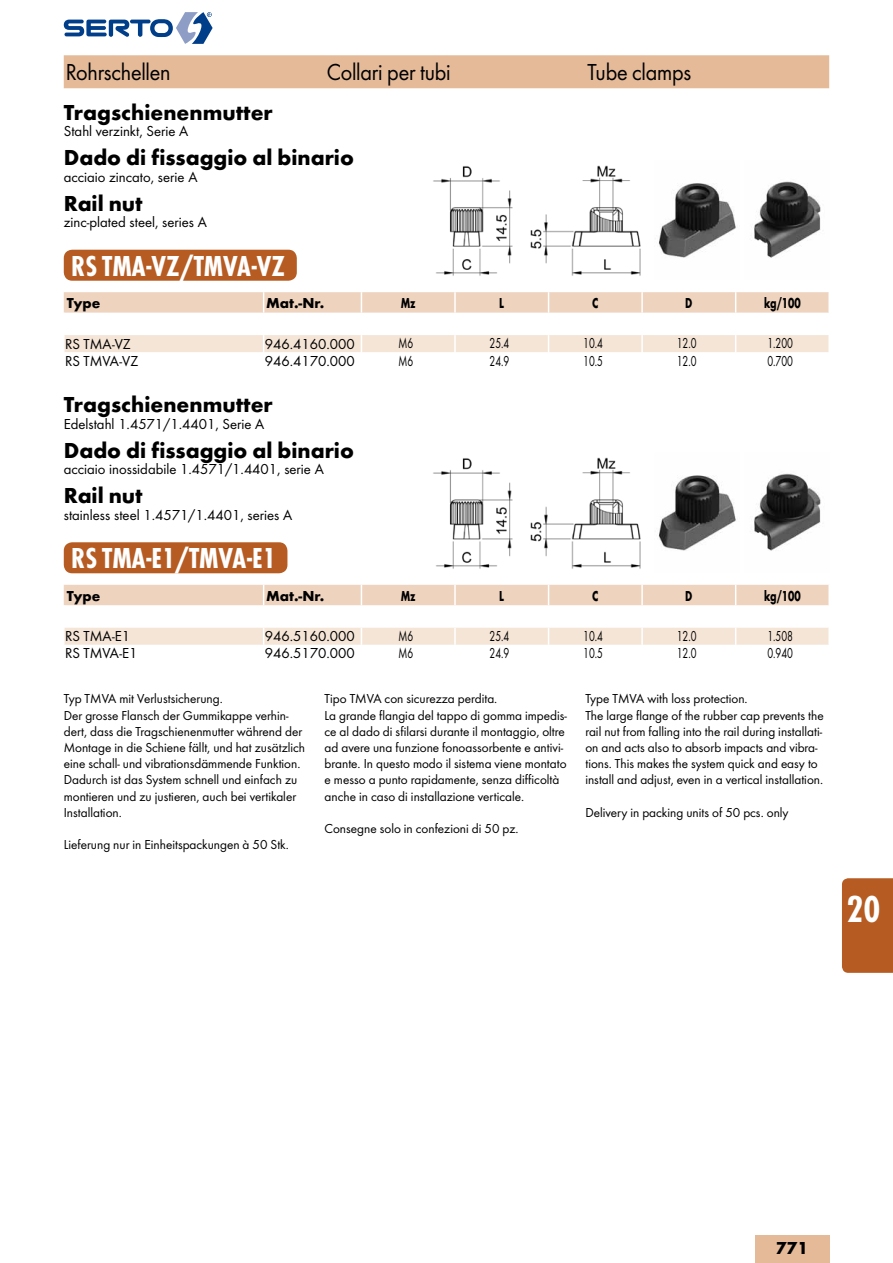
<style>
.page{position:relative;width:893px;height:1263px;background:#fff}
.page>*{position:absolute;margin:0;border:0;box-sizing:border-box;transform-origin:0 0}
.t1{font:700 39px "Futura Con";color:#fff}
.t2{font:700 30px "Futura Con";color:#fff}
.t3{font:24px "Futura Boo";letter-spacing:-.01em;color:#000;scale:.94 1}
.t4{font:700 22.5px "Futura";color:#000}
.t5{font:700 18px "Futura";color:#000}
.t6{font:15px "Futura Boo";color:#000}
.t7{font:15px "Futura Boo";color:#000;scale:.7 1}
.t8{font:700 15px "Futura";color:#000}
.t9{font:700 15px "Futura";color:#000;scale:.7 1}
.t10{font:13.5px/16.2px "Futura Boo";color:#000}
</style>
<div class="page">
<div style="left:63px;top:55px;width:767px;height:34px;background:#e4ba99"></div>
<svg style="left:64px;top:12px;width:149px;height:32px"></svg>
<svg style="left:63px;top:249px;width:766px;height:103px"></svg>
<hr style="left:828px;top:292px;width:2px;height:21px;background:#fff">
<img style="left:427px;top:165px;width:224px;height:114px">
<img style="left:655px;top:183px;width:85px;height:96px">
<img style="left:744px;top:181px;width:85px;height:98px">
<div style="left:64px;top:250px;width:233px;height:31px;background:#b65b21;border-radius:9px"></div>
<svg style="left:63px;top:542px;width:766px;height:103px"></svg>
<hr style="left:828px;top:585px;width:2px;height:20px;background:#fff">
<img style="left:427px;top:457px;width:224px;height:115px">
<img style="left:655px;top:475px;width:85px;height:97px">
<img style="left:744px;top:473px;width:85px;height:99px">
<div style="left:64px;top:542px;width:223px;height:31px;background:#b65b21;border-radius:9px"></div>
<div style="left:755px;top:1235px;width:74px;height:28px;background:#e4ba99"></div>
<div style="left:842px;top:878px;width:51px;height:95px;background:#b65b21"></div>
<h3 class="t3" style="left:66px;top:57px;width:113px">Rohrschellen</h3>
<h3 class="t3" style="left:327px;top:57px;width:133px">Collari per tubi</h3>
<h3 class="t3" style="left:587px;top:57px;width:112px">Tube clamps</h3>
<h3 class="t4" style="left:64px;top:98px;width:211px">Tragschienenmutter</h3>
<p class="t6" style="left:64px;top:122px;width:126px">Stahl verzinkt, Serie A</p>
<h3 class="t4" style="left:64px;top:144px;width:292px">Dado di fissaggio al binario</h3>
<p class="t6" style="left:64px;top:168px;width:135px">acciaio zincato, serie A</p>
<h3 class="t4" style="left:64px;top:189px;width:80px">Rail nut</h3>
<p class="t6" style="left:64px;top:213px;width:145px">zinc-plated steel, series A</p>
<h2 class="t2" style="left:71px;top:248px;width:215px">RS TMA-VZ/TMVA-VZ</h2>
<p class="t8" style="left:67px;top:294px;width:35px">Type</p>
<p class="t8" style="left:266px;top:294px;width:60px">Mat.-Nr.</p>
<p class="t9" style="left:401px;top:294px;width:23px">Mz</p>
<p class="t9" style="left:499px;top:294px;width:9px">L</p>
<p class="t9" style="left:592px;top:294px;width:10px">C</p>
<p class="t9" style="left:685px;top:294px;width:12px">D</p>
<p class="t9" style="left:764px;top:294px;width:54px">kg/100</p>
<p class="t6" style="left:65px;top:335px;width:67px">RS TMA-VZ</p>
<p class="t6" style="left:265px;top:335px;width:91px">946.4160.000</p>
<p class="t7" style="left:399px;top:335px;width:23px">M6</p>
<p class="t7" style="left:490px;top:335px;width:30px">25.4</p>
<p class="t7" style="left:583px;top:335px;width:30px">10.4</p>
<p class="t7" style="left:677px;top:335px;width:30px">12.0</p>
<p class="t7" style="left:767px;top:335px;width:38px">1.200</p>
<p class="t6" style="left:65px;top:352px;width:74px">RS TMVA-VZ</p>
<p class="t6" style="left:265px;top:352px;width:91px">946.4170.000</p>
<p class="t7" style="left:399px;top:352px;width:23px">M6</p>
<p class="t7" style="left:490px;top:352px;width:30px">24.9</p>
<p class="t7" style="left:583px;top:352px;width:30px">10.5</p>
<p class="t7" style="left:677px;top:352px;width:30px">12.0</p>
<p class="t7" style="left:767px;top:352px;width:38px">0.700</p>
<h3 class="t4" style="left:64px;top:391px;width:211px">Tragschienenmutter</h3>
<p class="t6" style="left:64px;top:415px;width:202px">Edelstahl 1.4571/ 1.4401, Serie A</p>
<h3 class="t4" style="left:64px;top:436px;width:292px">Dado di fissaggio al binario</h3>
<p class="t6" style="left:64px;top:460px;width:262px">acciaio inossidabile 1.4571/ 1.4401, serie A</p>
<h3 class="t4" style="left:64px;top:482px;width:80px">Rail nut</h3>
<p class="t6" style="left:64px;top:506px;width:230px">stainless steel 1.4571/ 1.4401, series A</p>
<h2 class="t2" style="left:71px;top:541px;width:206px">RS TMA-E1/TMVA-E1</h2>
<p class="t8" style="left:67px;top:587px;width:35px">Type</p>
<p class="t8" style="left:266px;top:587px;width:60px">Mat.-Nr.</p>
<p class="t9" style="left:401px;top:587px;width:23px">Mz</p>
<p class="t9" style="left:499px;top:587px;width:9px">L</p>
<p class="t9" style="left:592px;top:587px;width:10px">C</p>
<p class="t9" style="left:685px;top:587px;width:12px">D</p>
<p class="t9" style="left:764px;top:587px;width:54px">kg/100</p>
<p class="t6" style="left:65px;top:627px;width:66px">RS TMA-E1</p>
<p class="t6" style="left:265px;top:627px;width:91px">946.5160.000</p>
<p class="t7" style="left:399px;top:627px;width:23px">M6</p>
<p class="t7" style="left:490px;top:627px;width:30px">25.4</p>
<p class="t7" style="left:583px;top:627px;width:30px">10.4</p>
<p class="t7" style="left:677px;top:627px;width:30px">12.0</p>
<p class="t7" style="left:767px;top:627px;width:38px">1.508</p>
<p class="t6" style="left:65px;top:644px;width:74px">RS TMVA-E1</p>
<p class="t6" style="left:265px;top:644px;width:91px">946.5170.000</p>
<p class="t7" style="left:399px;top:644px;width:23px">M6</p>
<p class="t7" style="left:490px;top:644px;width:30px">24.9</p>
<p class="t7" style="left:583px;top:644px;width:30px">10.5</p>
<p class="t7" style="left:677px;top:644px;width:30px">12.0</p>
<p class="t7" style="left:767px;top:644px;width:38px">0.940</p>
<p class="t10" style="left:64px;top:691px;width:243px">Typ TMVA mit Verlustsicherung.<br>Der grosse Flansch der Gummikappe verhin&shy;dert, dass die Tragschienenmutter während der Montage in die Schiene fällt, und hat zusätzlich eine schall- und vibrationsdämmende Funktion.<br>Dadurch ist das System schnell und einfach zu montieren und zu justieren, auch bei vertikaler Installation.</p>
<p class="t10" style="left:64px;top:836px;width:227px">Lieferung nur in Einheitspackungen à 50 Stk.</p>
<p class="t10" style="left:585px;top:691px;width:240px">Type TMVA with loss protection.<br>The large flange of the rubber cap prevents the rail nut from falling into the rail during installati&shy;on and acts also to absorb impacts and vibra&shy;tions. This makes the system quick and easy to install and adjust, even in a vertical installation.</p>
<p class="t10" style="left:585px;top:804px;width:205px">Delivery in packing units of 50 pcs. only</p>
<p class="t10" style="left:325px;top:691px;width:244px">Tipo TMVA con sicurezza perdita.<br>La grande flangia del tappo di gomma impedis&shy;ce al dado di sfilarsi durante il montaggio, oltre ad avere una funzione fonoassorbente e antivi&shy;brante. In questo modo il sistema viene montato e messo a punto rapidamente, senza difficoltà anche in caso di installazione verticale.</p>
<p class="t10" style="left:325px;top:820px;width:195px">Consegne solo in confezioni di 50 pz.</p>
<h1 class="t1" style="left:847px;top:887px;width:35px">20</h1>
<h3 class="t5" style="left:776px;top:1237px;width:34px">771</h3>
</div>
